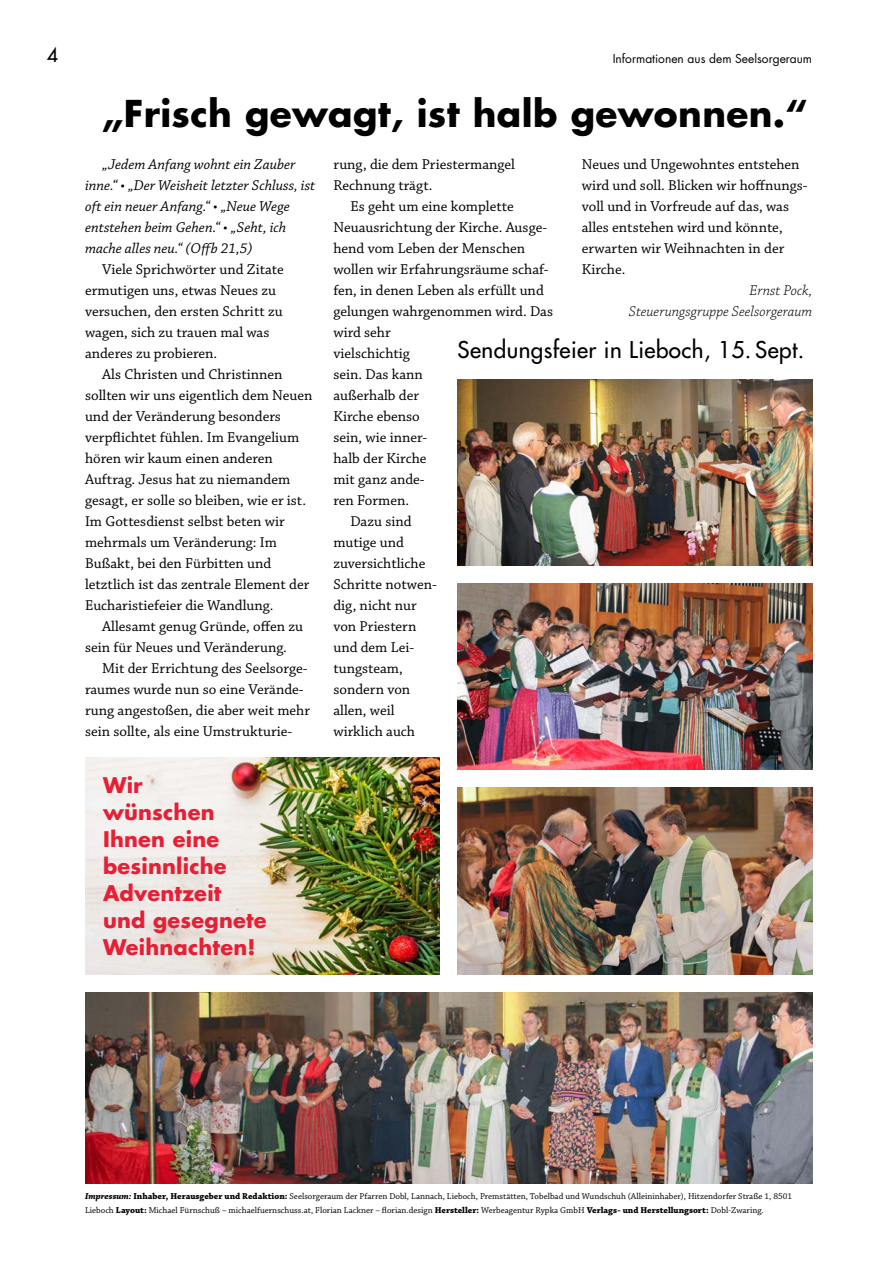
<style>
.page{position:relative;width:893px;height:1263px;background:#fff}
.page>*{position:absolute;margin:0;border:0;box-sizing:border-box;transform-origin:0 0}
.t1{font:700 36px "Futura Std";letter-spacing:.01em;color:#000}
.t2{font:500 22.5px "Futura Std";letter-spacing:.02em;color:#000}
.t3{font:700 21px/27px "Futura Std";letter-spacing:.01em;color:#e61f35}
.t4{font:500 19.5px "Futura Std";color:#000}
.t5{font:15px/21px "Chaparral Pro";color:#000}
.t6{font:italic 15px/21px "Chaparral Pro";color:#000}
.t7{font:italic 300 15px/21px "Chaparral Pro";letter-spacing:.005em;color:#000;text-align:right}
.t8{font:12px "Futura Std";color:#000}
.t9{font:9px/13.5px "Chaparral Pro";color:#000}
.s1{font-weight:700;font-style:italic}
.s2{font-weight:700}
</style>
<div class="page">
<img style="left:85px;top:757px;width:355px;height:217px">
<img style="left:85px;top:992px;width:727px;height:192px">
<img style="left:458px;top:788px;width:354px;height:186px">
<img style="left:458px;top:379px;width:354px;height:186px">
<img style="left:458px;top:583px;width:354px;height:187px">
<h3 class="t4" style="left:47px;top:43px;width:13px">4</h3>
<p class="t8" style="left:613px;top:51px;width:201px">Informationen aus dem Seelsorgeraum</p>
<h1 class="t1" style="left:102px;top:90px;width:708px">„Frisch gewagt, ist halb gewonnen.“</h1>
<p class="t6" style="left:85px;top:154px;width:232px;text-indent:17px">„Jedem Anfang wohnt ein Zauber inne.“ • „Der Weisheit letzter Schluss, ist oft ein neuer Anfang.“ • „Neue Wege entstehen beim Gehen.“ • „Seht, ich mache alles neu.“ (Offb 21,5)</p>
<p class="t5" style="left:85px;top:259px;width:200px;text-indent:17px">Viele Sprichwörter und Zitate ermutigen uns, etwas Neues zu versuchen, den ersten Schritt zu wagen, sich zu trauen mal was anderes zu probieren.</p>
<p class="t5" style="left:85px;top:364px;width:229px;text-indent:17px">Als Christen und Christinnen sollten wir uns eigentlich dem Neuen und der Veränderung besonders verpflichtet fühlen. Im Evangelium hören wir kaum einen anderen<br>Auftrag. Jesus hat zu niemandem gesagt, er solle so bleiben, wie er ist.<br>Im Gottesdienst selbst beten wir mehrmals um Veränderung: Im<br>Bußakt, bei den Fürbitten und letztlich ist das zentrale Element der<br>Eucharistiefeier die Wandlung.</p>
<p class="t5" style="left:85px;top:616px;width:219px;text-indent:17px">Allesamt genug Gründe, offen zu sein für Neues und Veränderung.</p>
<p class="t5" style="left:85px;top:658px;width:226px;text-indent:17px">Mit der Errichtung des Seelsorge&shy;raumes wurde nun so eine Verände&shy;rung angestoßen, die aber weit mehr sein sollte, als eine Umstrukturie-</p>
<p class="t5" style="left:582px;top:154px;width:227px">Neues und Ungewohntes entstehen wird und soll. Blicken wir hoffnungs&shy;voll und in Vorfreude auf das, was alles entstehen wird und könnte, erwarten wir Weihnachten in der<br>Kirche.</p>
<p class="t7" style="left:629px;top:280px;width:185px">Ernst Pock,<br>Steuerungsgruppe Seelsorgeraum</p>
<h2 class="t2" style="left:458px;top:336px;width:348px">Sendungsfeier in Lieboch, 15. Sept.</h2>
<p class="t5" style="left:333px;top:154px;width:183px">rung, die dem Priestermangel<br>Rechnung trägt.</p>
<p class="t5" style="left:350px;top:196px;width:165px">Es geht um eine komplette</p>
<p class="t5" style="left:333px;top:217px;width:215px">Neuausrichtung der Kirche. Ausge-</p>
<p class="t5" style="left:333px;top:238px;width:193px">hend vom Leben der Menschen</p>
<p class="t5" style="left:333px;top:259px;width:217px">wollen wir Erfahrungsräume schaf-</p>
<p class="t5" style="left:333px;top:280px;width:212px">fen, in denen Leben als erfüllt und</p>
<p class="t5" style="left:333px;top:301px;width:221px">gelungen wahrgenommen wird. Das</p>
<p class="t5" style="left:333px;top:322px;width:59px">wird sehr</p>
<p class="t5" style="left:333px;top:343px;width:78px">vielschichtig</p>
<p class="t5" style="left:333px;top:364px;width:91px">sein. Das kann</p>
<p class="t5" style="left:333px;top:385px;width:87px">außerhalb der</p>
<p class="t5" style="left:333px;top:406px;width:88px">Kirche ebenso</p>
<p class="t5" style="left:333px;top:427px;width:95px">sein, wie inner-</p>
<p class="t5" style="left:333px;top:448px;width:95px">halb der Kirche</p>
<p class="t5" style="left:333px;top:469px;width:93px">mit ganz ande-</p>
<p class="t5" style="left:333px;top:490px;width:77px">ren Formen.</p>
<p class="t5" style="left:350px;top:511px;width:63px">Dazu sind</p>
<p class="t5" style="left:333px;top:532px;width:72px">mutige und</p>
<p class="t5" style="left:333px;top:553px;width:94px">zuversichtliche</p>
<p class="t5" style="left:333px;top:574px;width:105px">Schritte notwen-</p>
<p class="t5" style="left:333px;top:595px;width:85px">dig, nicht nur</p>
<p class="t5" style="left:333px;top:616px;width:85px">von Priestern</p>
<p class="t5" style="left:333px;top:637px;width:82px">und dem Lei-</p>
<p class="t5" style="left:333px;top:658px;width:71px">tungsteam,</p>
<p class="t5" style="left:333px;top:679px;width:78px">sondern von</p>
<p class="t5" style="left:333px;top:700px;width:63px">allen, weil</p>
<p class="t5" style="left:333px;top:721px;width:83px">wirklich auch</p>
<h3 class="t3" style="left:103px;top:772px;width:165px">Wir<br>wünschen<br>Ihnen eine besinnliche<br>Adventzeit und gesegnete<br>Weihnachten!</h3>
<p class="t9" style="left:85px;top:1190px;width:709px"><span class="s1">Impressum:</span> <span class="s2">Inhaber, Herausgeber und Redaktion:</span> Seelsorgeraum der Pfarren Dobl, Lannach, Lieboch, Premstätten, Tobelbad und Wundschuh (Alleininhaber), Hitzendorfer Straße 1, 8501<br>Lieboch <span class="s2">Layout:</span> Michael Fürnschuß – michaelfuernschuss.at, Florian Lackner – florian.design <span class="s2">Hersteller:</span> Werbeagentur Rypka GmbH <span class="s2">Verlags- und Herstellungsort:</span> Dobl-Zwaring.</p>
</div>
